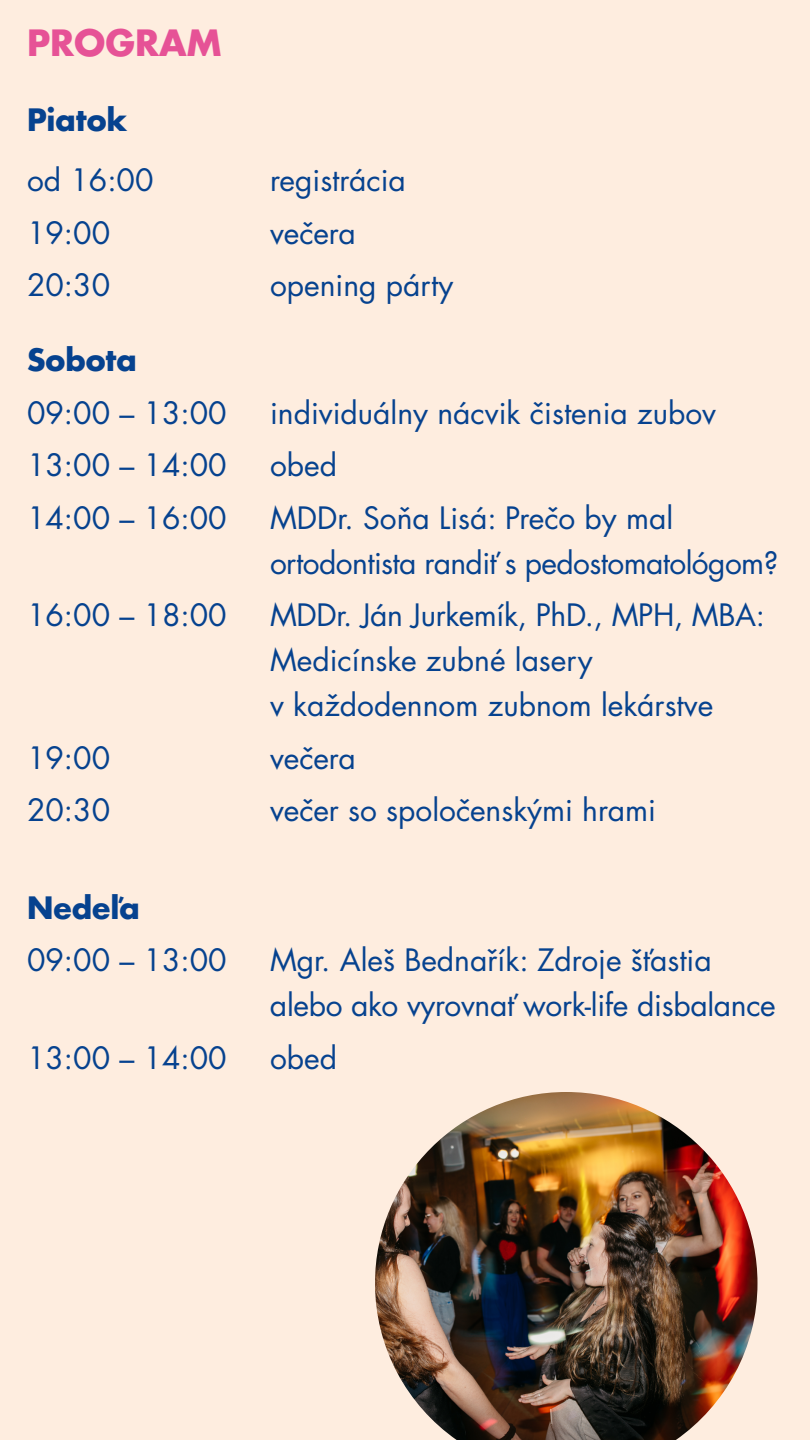
<style>
.page{position:relative;width:810px;height:1440px;background:#feeddf}
.page>*{position:absolute;margin:0;border:0;box-sizing:border-box;transform-origin:0 0}
.t1{font:700 35.25px "Futura LT Pro";color:#e65296}
.t2{font:30px/45px "Futura LT Pro";color:#06428f}
.t3{font:30px/45px "Futura LT Pro";letter-spacing:-.02em;color:#06428f}
.t4{font:700 30px "Futura LT Pro";color:#06428f}
</style>
<div class="page">
<img style="left:375px;top:1092px;width:383px;height:348px">
<p class="t1" style="left:27px;top:16px;width:196px">PROGRAM</p>
<p class="t4" style="left:27px;top:97px;width:102px">Piatok</p>
<p class="t2" style="left:27px;top:157px;width:128px">od 16:00</p>
<p class="t2" style="left:270px;top:157px;width:137px">registrácia</p>
<p class="t2" style="left:27px;top:210px;width:85px">19:00</p>
<p class="t2" style="left:270px;top:210px;width:87px">večera</p>
<p class="t2" style="left:27px;top:262px;width:85px">20:30</p>
<p class="t2" style="left:270px;top:262px;width:185px">opening párty</p>
<p class="t4" style="left:27px;top:337px;width:111px">Sobota</p>
<p class="t2" style="left:27px;top:390px;width:201px">09:00 – 13:00</p>
<p class="t2" style="left:270px;top:390px;width:448px">individuálny nácvik čistenia zubov</p>
<p class="t2" style="left:27px;top:442px;width:201px">13:00 – 14:00</p>
<p class="t2" style="left:270px;top:442px;width:69px">obed</p>
<p class="t2" style="left:27px;top:495px;width:201px">14:00 – 16:00</p>
<p class="t3" style="left:270px;top:495px;width:510px">MDDr. Soňa Lisá: Prečo by mal ortodontista randiť s pedostomatológom?</p>
<p class="t2" style="left:27px;top:592px;width:201px">16:00 – 18:00</p>
<p class="t2" style="left:270px;top:592px;width:497px">MDDr. Ján Jurkemík, PhD., MPH, MBA:<br>Medicínske zubné lasery<br>v každodennom zubnom lekárstve</p>
<p class="t2" style="left:27px;top:735px;width:85px">19:00</p>
<p class="t2" style="left:270px;top:735px;width:87px">večera</p>
<p class="t2" style="left:27px;top:787px;width:85px">20:30</p>
<p class="t2" style="left:270px;top:787px;width:387px">večer so spoločenskými hrami</p>
<p class="t4" style="left:27px;top:884px;width:115px">Nedeľa</p>
<p class="t2" style="left:27px;top:937px;width:201px">09:00 – 13:00</p>
<p class="t2" style="left:270px;top:937px;width:507px">Mgr. Aleš Bednařík: Zdroje šťastia alebo ako vyrovnať work-life disbalance</p>
<p class="t2" style="left:27px;top:1035px;width:201px">13:00 – 14:00</p>
<p class="t2" style="left:270px;top:1035px;width:69px">obed</p>
</div>
